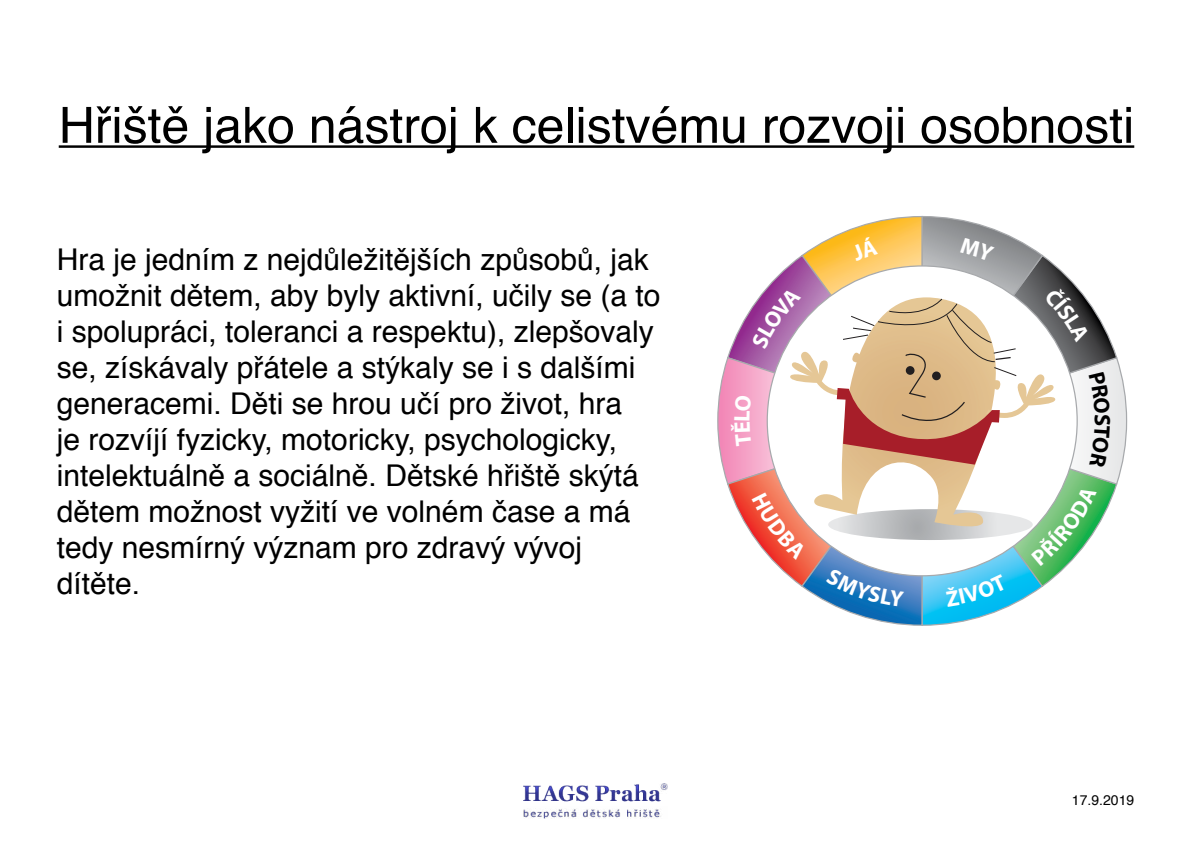
<style>
.page{position:relative;width:1191px;height:842px;background:#fff}
.page>*{position:absolute;margin:0;border:0;box-sizing:border-box;transform-origin:0 0}
.t1{font:50px "Helvetica";color:#000}
.t2{font:30px/36px "Helvetica";color:#000}
.t3{font:700 22.5px "Myriad Pro";color:#000}
.t4{font:14px "Helvetica";color:#000}
</style>
<div class="page">
<img style="left:524px;top:784px;width:143px;height:34px">
<hr style="left:59px;top:145px;width:1075px;height:3px;background:#000">
<svg style="left:717px;top:216px;width:410px;height:410px"></svg>
<h1 class="t1" style="left:59px;top:87px;width:1077px">Hřiště jako nástroj k celistvému rozvoji osobnosti</h1>
<p class="t2" style="left:57px;top:243px;width:605px">Hra je jedním z nejdůležitějších způsobů, jak umožnit dětem, aby byly aktivní, učily se (a to i spolupráci, toleranci a respektu), zlepšovaly se, získávaly přátele a stýkaly se i s dalšími generacemi. Děti se hrou učí pro život, hra<br>je rozvíjí fyzicky, motoricky, psychologicky, intelektuálně a sociálně. Dětské hřiště skýtá dětem možnost vyžití ve volném čase a má tedy nesmírný význam pro zdravý vývoj dítěte.</p>
<p class="t3" style="left:1117px;top:414px;width:14px;rotate:90deg">S</p>
<p class="t4" style="left:1072px;top:789px;width:64px">17.9.2019</p>
</div>
